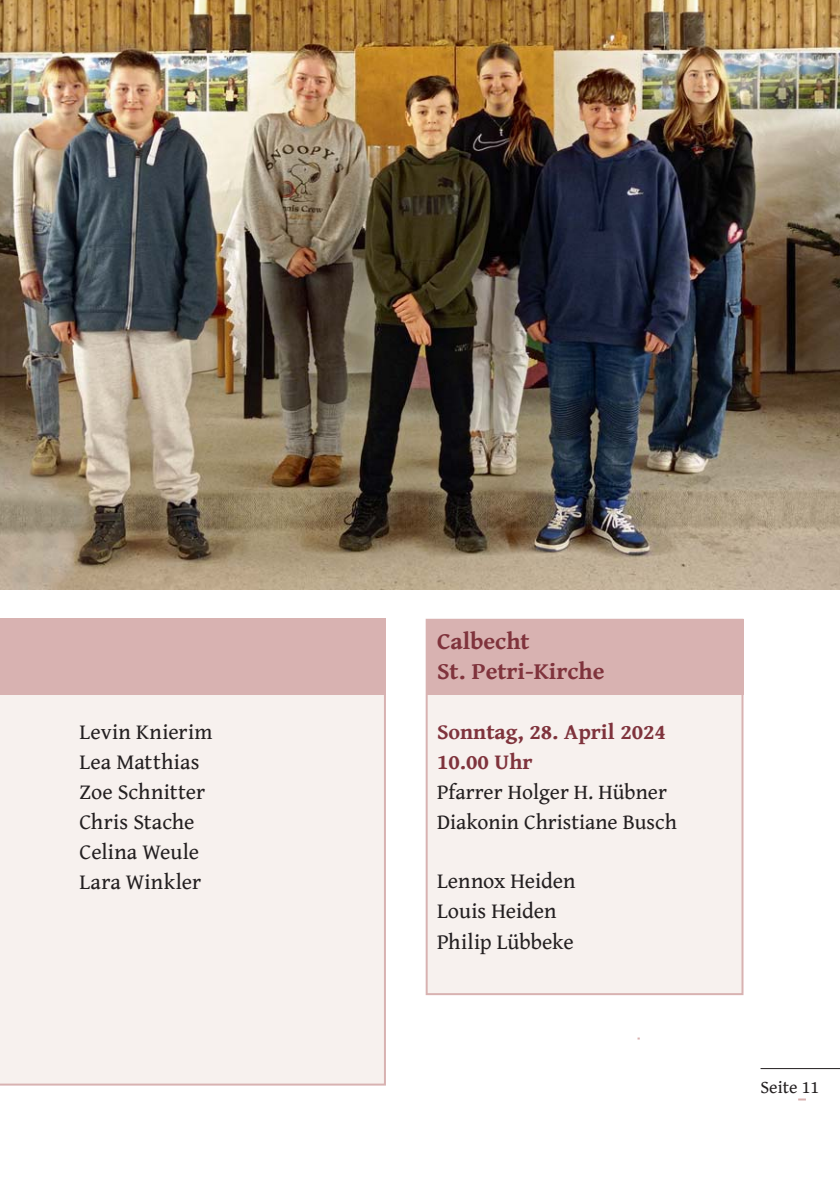
<style>
.page{position:relative;width:840px;height:1191px;background:#fff}
.page>*{position:absolute;margin:0;border:0;box-sizing:border-box;transform-origin:0 0}
.t1{font:700 24px/30px "Gentium Book Basic";color:#7f333c}
.t2{font:22px/30px "Gentium Book Basic";color:#231f20}
.t3{font:700 22px/30px "Gentium Book Basic";color:#7f333c}
.t4{font:21.6px/30px "Gentium Book Basic";color:#231f20}
.t5{font:18px "Gentium Book Basic";color:#231f20}
</style>
<div class="page">
<hr style="left:760px;top:1068px;width:79px;height:1px;background:#231f20">
<div style="left:0;top:694px;width:386px;height:391px;background:#f7f1ee"></div>
<div style="left:426px;top:620px;width:316px;height:374px;background:#f7f1ee"></div>
<div style="left:425px;top:619px;width:318px;height:376px;border:2px solid #d8b2b1"></div>
<div style="left:0;top:618px;width:386px;height:76px;background:#d8b2b1"></div>
<svg style="left:798px;top:1098px;width:7px;height:2px"></svg>
<div style="left:425px;top:619px;width:318px;height:75px;background:#d8b2b1"></div>
<img style="left:0;top:0;width:839px;height:590px">
<p class="t2" style="left:79px;top:717px;width:134px">Levin Knierim<br>Lea Matthias<br>Zoe Schnitter<br>Chris Stache<br>Celina Weule<br>Lara Winkler</p>
<p class="t1" style="left:437px;top:626px;width:169px">Calbecht<br>St. Petri-Kirche</p>
<p class="t3" style="left:437px;top:717px;width:230px">Sonntag, 28. April 2024<br>10.00 Uhr</p>
<p class="t4" style="left:437px;top:777px;width:241px">Pfarrer Holger H. Hübner<br>Diakonin Christiane Busch</p>
<p class="t2" style="left:437px;top:867px;width:140px">Lennox Heiden<br>Louis Heiden<br>Philip Lübbeke</p>
<p class="t5" style="left:760px;top:1077px;width:60px">Seite 11</p>
</div>
